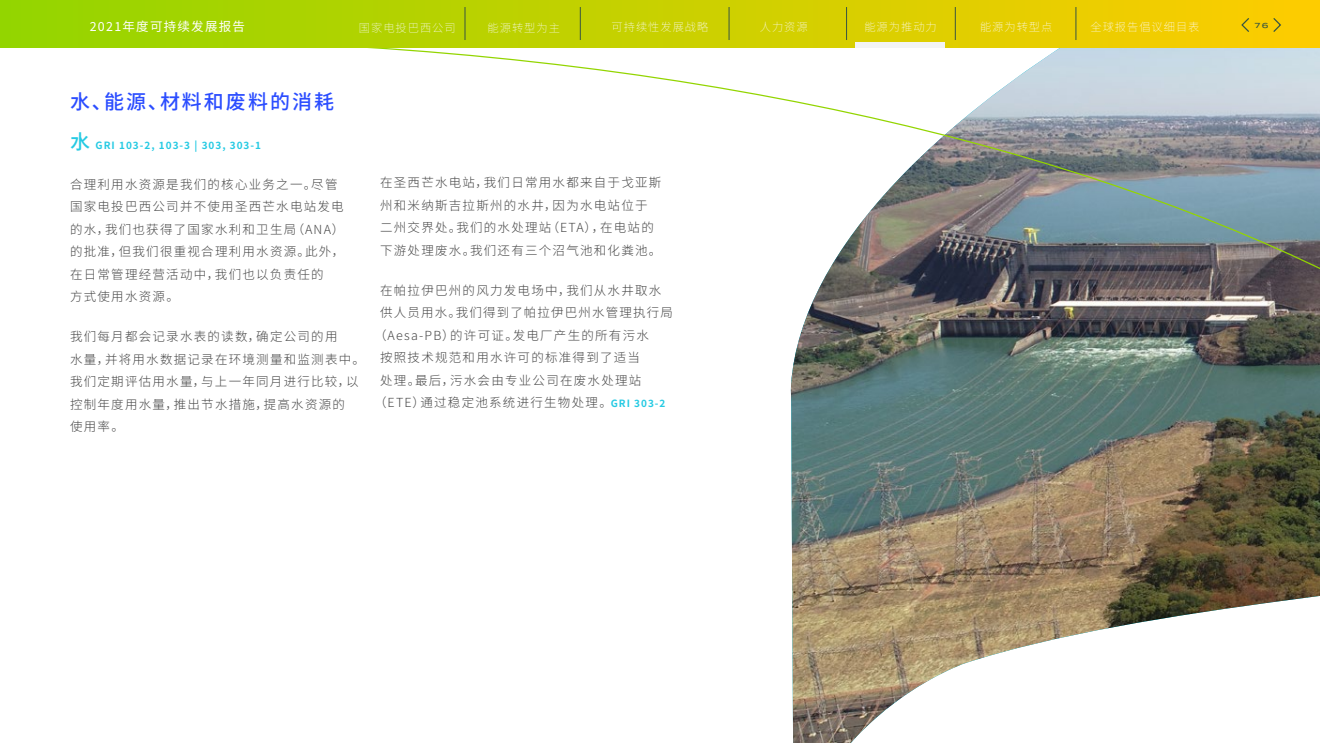
<style>
.page{position:relative;width:1320px;height:743px;background:#fff}
.page>*{position:absolute;margin:0;border:0;box-sizing:border-box;transform-origin:0 0}
.t1{font:500 20px "Noto Sans SC";letter-spacing:.1em;color:#2b4dff}
.t2{font:300 12.5px/22.5px "Noto Sans SC";letter-spacing:.1em;color:#474747}
.t3{font:12.5px "Noto Sans SC";letter-spacing:.1em;color:#fff}
.t4{font:100 11.25px "Noto Sans SC";letter-spacing:.085em;color:#fff}
.t5{font:700 10px "Noto Sans SC";letter-spacing:.1em;color:#26cae3}
.t6{font:500 expanded 7.5px "Venn";color:#375542}
.s1{font-weight:500;font-size:20px}
.s2{font-weight:700;font-size:10px;color:#26cae3}
</style>
<div class="page">
<img style="left:791px;top:302px;width:529px;height:440px">
<svg style="left:368px;top:48px;width:952px;height:254px"></svg>
<div style="left:0;top:0;width:1320px;height:48px;background:linear-gradient(to right,#93d500,#fecc00)"></div>
<svg style="left:1240px;top:17px;width:11px;height:16px"></svg>
<svg style="left:1272px;top:17px;width:10px;height:16px"></svg>
<div style="left:855px;top:42px;width:90px;height:6px;background:#f3f4f4"></div>
<hr style="left:465px;top:7px;width:1px;height:33px;background:#375542">
<hr style="left:580px;top:7px;width:1px;height:33px;background:#375542">
<hr style="left:955px;top:7px;width:1px;height:33px;background:#375542">
<hr style="left:1076px;top:7px;width:1px;height:33px;background:#375542">
<hr style="left:729px;top:7px;width:1px;height:33px;background:#375542">
<hr style="left:846px;top:7px;width:1px;height:33px;background:#375542">
<p class="t3" style="left:90px;top:20px;width:157px">2021年度可持续发展报告</p>
<p class="t4" style="left:359px;top:21px;width:98px">国家电投巴西公司</p>
<p class="t4" style="left:488px;top:22px;width:74px">能源转型为主</p>
<p class="t4" style="left:612px;top:21px;width:98px">可持续性发展战略</p>
<p class="t4" style="left:760px;top:21px;width:49px">人力资源</p>
<p class="t4" style="left:864px;top:21px;width:74px">能源为推动力</p>
<p class="t4" style="left:980px;top:21px;width:74px">能源为转型点</p>
<p class="t4" style="left:1090px;top:21px;width:111px">全球报告倡议细目表</p>
<h1 class="t1" style="left:70px;top:90px;width:266px">水、能源、材料和废料的消耗</h1>
<p class="t5" style="left:70px;top:139px;width:193px"><span class="s1">水</span> GRI 103-2, 103-3 | 303, 303-1</p>
<p class="t2" style="left:70px;top:173px;width:276px">合理利用水资源是我们的核心业务之一。尽管国家电投巴西公司并不使用圣西芒水电站发电的水，我们也获得了国家水利和卫生局（ANA）的批准，但我们很重视合理利用水资源。此外，在日常管理经营活动中，我们也以负责任的<br>方式使用水资源。</p>
<p class="t2" style="left:70px;top:325px;width:297px">我们每月都会记录水表的读数，确定公司的用<br>水量，并将用水数据记录在环境测量和监测表中。我们定期评估用水量，与上一年同月进行比较，以控制年度用水量，推出节水措施，提高水资源的<br>使用率。</p>
<p class="t2" style="left:380px;top:171px;width:283px">在圣西芒水电站，我们日常用水都来自于戈亚斯州和米纳斯吉拉斯州的水井，因为水电站位于二州交界处。我们的水处理站（ETA），在电站的下游处理废水。我们还有三个沼气池和化粪池。</p>
<p class="t2" style="left:380px;top:279px;width:283px">在帕拉伊巴州的风力发电场中，我们从水井取水</p>
<p class="t2" style="left:380px;top:301px;width:294px">供人员用水。我们得到了帕拉伊巴州水管理执行局</p>
<p class="t2" style="left:374px;top:324px;width:276px">（Aesa-PB）的许可证。发电厂产生的所有污水</p>
<p class="t2" style="left:380px;top:346px;width:262px">按照技术规范和用水许可的标准得到了适当</p>
<p class="t2" style="left:380px;top:369px;width:263px">处理。最后，污水会由专业公司在废水处理站</p>
<p class="t2" style="left:374px;top:391px;width:293px">（ETE）通过稳定池系统进行生物处理。<span class="s2">GRI 303-2</span></p>
<p class="t6" style="left:1254px;top:20px;width:16px">76</p>
</div>
